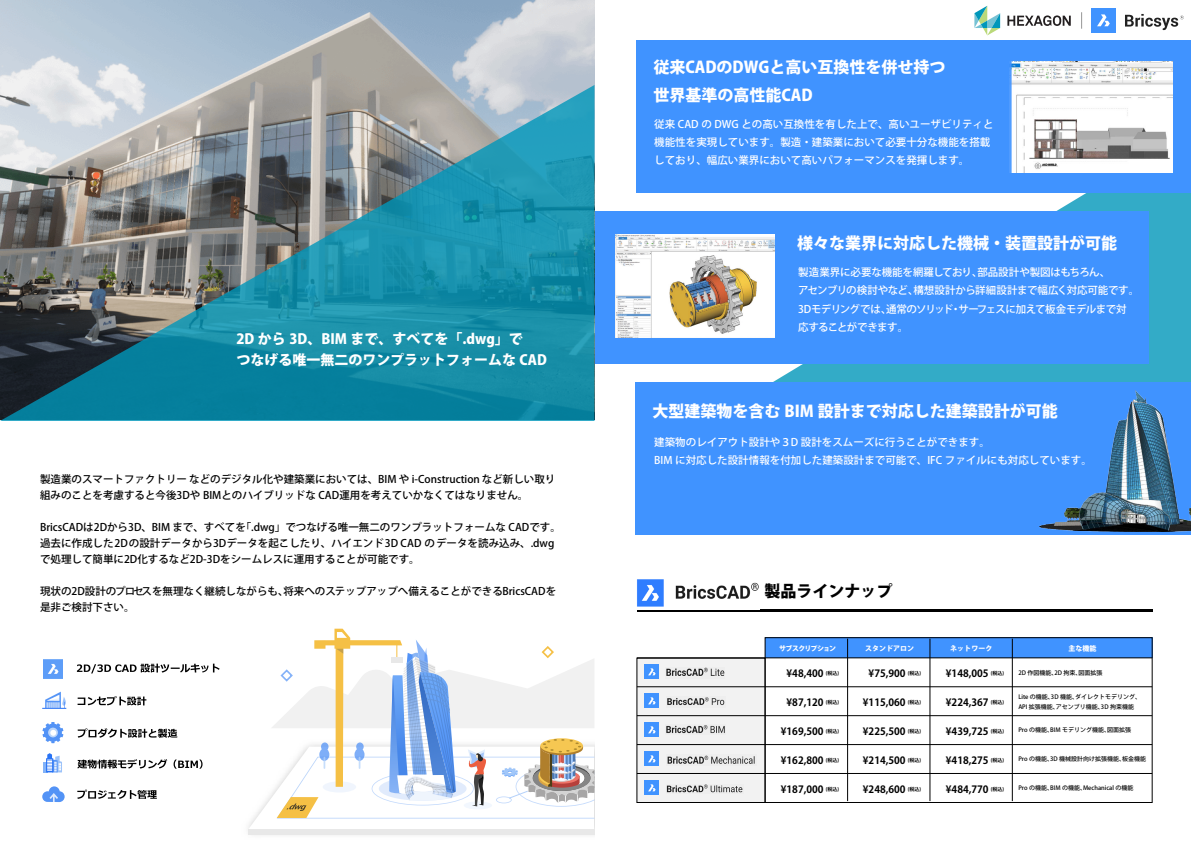
<style>
.page{position:relative;width:1191px;height:842px;background:#fff}
.page>*{position:absolute;margin:0;border:0;box-sizing:border-box;transform-origin:0 0}
.t1{font:800 16px/28px "Koz Go Pr 6 N";color:#fff}
.t2{font:800 16px "Koz Go Pr 6 N";color:#000}
.t3{font:800 14px/21.3px "Koz Go Pr 6 N";color:#fff}
.t4{font:500 10.5px/16px "Koz Go Pr 6 N";color:#000}
.t5{font:500 10.5px/18.4px "Koz Go Pr 6 N";color:#fff}
.t6{font:500 10.5px/18.4px "Koz Go Pr 6 N";letter-spacing:-.03em;color:#fff}
.t7{font:700 10px "Koz Go Pr 6 N";color:#000}
.t8{font:800 7px "Koz Go Pr 6 N";color:#fff}
.t9{font:800 7px "Koz Go Pr 6 N";letter-spacing:-.115em;color:#fff}
.t10{font:500 6px/10px "Koz Go Pr 6 N";color:#000}
</style>
<div class="page">
<svg style="left:635px;top:193px;width:556px;height:190px;fill:#33abc7"></svg>
<div style="left:765px;top:638px;width:387px;height:20px;background:#4093ff"></div>
<div style="left:594px;top:211px;width:555px;height:153px;background:#4093ff"></div>
<div style="left:635px;top:383px;width:556px;height:152px;background:#4093ff"></div>
<img style="left:0;top:0;width:594px;height:85px">
<hr style="left:637px;top:610px;width:515px;height:2px;background:#000">
<svg style="left:0;top:85px;width:594px;height:336px;background:#4f8c99"></svg>
<div style="left:636px;top:40px;width:555px;height:153px;background:#4093ff"></div>
<img style="left:615px;top:235px;width:159px;height:103px">
<div style="left:248px;top:829px;width:346px;height:5px;background:#e8e8e8"></div>
<svg style="left:248px;top:629px;width:346px;height:200px"></svg>
<img style="left:43px;top:659px;width:19px;height:19px">
<svg style="left:77px;top:664px;width:143px;height:9px"></svg>
<hr style="left:43px;top:762px;width:4px;height:10px;background:#82b2f8">
<svg style="left:46px;top:753px;width:16px;height:19px"></svg>
<svg style="left:43px;top:722px;width:20px;height:21px"></svg>
<svg style="left:77px;top:759px;width:90px;height:9px"></svg>
<svg style="left:174px;top:759px;width:28px;height:10px"></svg>
<svg style="left:77px;top:790px;width:80px;height:9px"></svg>
<svg style="left:42px;top:786px;width:23px;height:16px"></svg>
<svg style="left:78px;top:728px;width:99px;height:10px"></svg>
<img style="left:42px;top:691px;width:25px;height:18px">
<svg style="left:78px;top:696px;width:68px;height:9px"></svg>
<img style="left:1039px;top:391px;width:151px;height:140px">
<svg style="left:1125px;top:14px;width:58px;height:16px"></svg>
<div style="left:1091px;top:8px;width:24px;height:24px;background:#4093ff"></div>
<svg style="left:1097px;top:14px;width:12px;height:12px"></svg>
<svg style="left:1081px;top:13px;width:1px;height:15px"></svg>
<svg style="left:1007px;top:15px;width:63px;height:11px"></svg>
<svg style="left:974px;top:6px;width:26px;height:29px"></svg>
<div style="left:637px;top:658px;width:128px;height:144px;background:#f2f2f2"></div>
<hr style="left:637px;top:686px;width:515px;height:1px;background:#000">
<hr style="left:637px;top:657px;width:515px;height:1px;background:#000">
<hr style="left:637px;top:715px;width:515px;height:1px;background:#000">
<hr style="left:637px;top:744px;width:515px;height:1px;background:#000">
<hr style="left:637px;top:773px;width:515px;height:1px;background:#000">
<div style="left:645px;top:665px;width:14px;height:14px;background:#4093ff"></div>
<svg style="left:648px;top:668px;width:7px;height:7px"></svg>
<div style="left:645px;top:694px;width:14px;height:14px;background:#4093ff"></div>
<svg style="left:648px;top:697px;width:7px;height:7px"></svg>
<div style="left:645px;top:723px;width:14px;height:14px;background:#4093ff"></div>
<svg style="left:648px;top:726px;width:7px;height:7px"></svg>
<div style="left:645px;top:752px;width:14px;height:14px;background:#4093ff"></div>
<svg style="left:648px;top:755px;width:7px;height:7px"></svg>
<div style="left:645px;top:781px;width:14px;height:14px;background:#4093ff"></div>
<svg style="left:648px;top:784px;width:7px;height:7px"></svg>
<div style="left:764px;top:637px;width:388px;height:166px;border:1px solid #000"></div>
<div style="left:636px;top:658px;width:129px;height:145px;border:1px solid #000"></div>
<hr style="left:847px;top:639px;width:1px;height:162px;background:#000">
<hr style="left:929px;top:639px;width:1px;height:162px;background:#000">
<hr style="left:1011px;top:639px;width:1px;height:162px;background:#000">
<img style="left:637px;top:579px;width:122px;height:28px">
<img style="left:1010px;top:62px;width:162px;height:110px">
<img style="left:666px;top:784px;width:77px;height:9px">
<img style="left:666px;top:668px;width:59px;height:8px">
<img style="left:667px;top:697px;width:58px;height:9px">
<img style="left:666px;top:725px;width:59px;height:9px">
<img style="left:667px;top:755px;width:88px;height:9px">
<h2 class="t3" style="left:236px;top:329px;width:312px">2D から 3D、BIM まで、すべてを「.dwg」で<br>つなげる唯一無二のワンプラットフォームな CAD</h2>
<p class="t4" style="left:40px;top:471px;width:517px">製造業のスマートファクトリーなどのデジタル化や建築業においては、BIM や i-Construction など新しい取り組みのことを考慮すると今後3Dや BIMとのハイブリッドな CAD運用を考えていかなくてはなりません。</p>
<p class="t4" style="left:40px;top:519px;width:522px">BricsCADは2Dから3D、BIM まで、すべてを「.dwg」でつなげる唯一無二のワンプラットフォームな CADです。過去に作成した2Dの設計データから3Dデータを起こしたり、ハイエンド3D CAD のデータを読み込み、.dwgで処理して簡単に2D化するなど2D-3Dをシームレスに運用することが可能です。</p>
<p class="t4" style="left:40px;top:583px;width:517px">現状の2D設計のプロセスを無理なく継続しながらも、将来へのステップアップへ備えることができるBricsCADを是非ご検討下さい。</p>
<h1 class="t1" style="left:653px;top:54px;width:294px">従来CADのDWGと高い互換性を併せ持つ世界基準の高性能CAD</h1>
<p class="t5" style="left:654px;top:115px;width:341px">従来 CAD の DWG との高い互換性を有した上で、高いユーザビリティと機能性を実現しています。製造・建築業において必要十分な機能を搭載しており、幅広い業界において高いパフォーマンスを発揮します。</p>
<h1 class="t1" style="left:797px;top:229px;width:322px">様々な業界に対応した機械・装置設計が可能</h1>
<p class="t6" style="left:798px;top:263px;width:343px">製造業界に必要な機能を網羅しており、部品設計や製図はもちろん、<br>アセンブリの検討やなど、構想設計から詳細設計まで幅広く対応可能です。<br>3Dモデリングでは、通常のソリッド・サーフェスに加えて板金モデルまで対応することができます。</p>
<h1 class="t1" style="left:652px;top:397px;width:407px">大型建築物を含む BIM 設計まで対応した建築設計が可能</h1>
<p class="t5" style="left:654px;top:433px;width:439px">建築物のレイアウト設計や３D 設計をスムーズに行うことができます。<br>BIM に対応した設計情報を付加した建築設計まで可能で、IFC ファイルにも対応しています。</p>
<h1 class="t2" style="left:764px;top:582px;width:129px">製品ラインナップ</h1>
<p class="t9" style="left:779px;top:644px;width:58px">サブスクリプション</p>
<p class="t8" style="left:865px;top:644px;width:50px">スタンドアロン</p>
<p class="t8" style="left:950px;top:644px;width:43px">ネットワーク</p>
<p class="t8" style="left:1068px;top:644px;width:29px">主な機能</p>
<p class="t10" style="left:1018px;top:668px;width:86px">2D 作図機能、2D 拘束、図面拡張</p>
<p class="t10" style="left:1018px;top:692px;width:124px">Lite の機能、3D 機能、ダイレクトモデリング、<br>API 拡張機能、アセンブリ機能、3D 拘束機能</p>
<p class="t10" style="left:1018px;top:725px;width:114px">Pro の機能、BIM モデリング機能、図面拡張</p>
<p class="t10" style="left:1018px;top:754px;width:129px">Pro の機能、3D 機械設計向け拡張機能、板金機能</p>
<p class="t10" style="left:1018px;top:783px;width:117px">Pro の機能、BIM の機能、Mechanical の機能</p>
<p class="t7" style="left:786px;top:667px;width:54px">¥48,400 <sup>(税込)</sup></p>
<p class="t7" style="left:786px;top:696px;width:54px">¥87,120 <sup>(税込)</sup></p>
<p class="t7" style="left:781px;top:725px;width:60px">¥169,500 <sup>(税込)</sup></p>
<p class="t7" style="left:781px;top:754px;width:60px">¥162,800 <sup>(税込)</sup></p>
<p class="t7" style="left:781px;top:783px;width:60px">¥187,000 <sup>(税込)</sup></p>
<p class="t7" style="left:868px;top:667px;width:54px">¥75,900 <sup>(税込)</sup></p>
<p class="t7" style="left:863px;top:696px;width:60px">¥115,060 <sup>(税込)</sup></p>
<p class="t7" style="left:863px;top:725px;width:60px">¥225,500 <sup>(税込)</sup></p>
<p class="t7" style="left:863px;top:754px;width:60px">¥214,500 <sup>(税込)</sup></p>
<p class="t7" style="left:863px;top:783px;width:60px">¥248,600 <sup>(税込)</sup></p>
<p class="t7" style="left:946px;top:667px;width:60px">¥148,005 <sup>(税込)</sup></p>
<p class="t7" style="left:946px;top:696px;width:60px">¥224,367 <sup>(税込)</sup></p>
<p class="t7" style="left:946px;top:725px;width:60px">¥439,725 <sup>(税込)</sup></p>
<p class="t7" style="left:946px;top:754px;width:60px">¥418,275 <sup>(税込)</sup></p>
<p class="t7" style="left:946px;top:783px;width:60px">¥484,770 <sup>(税込)</sup></p>
</div>
